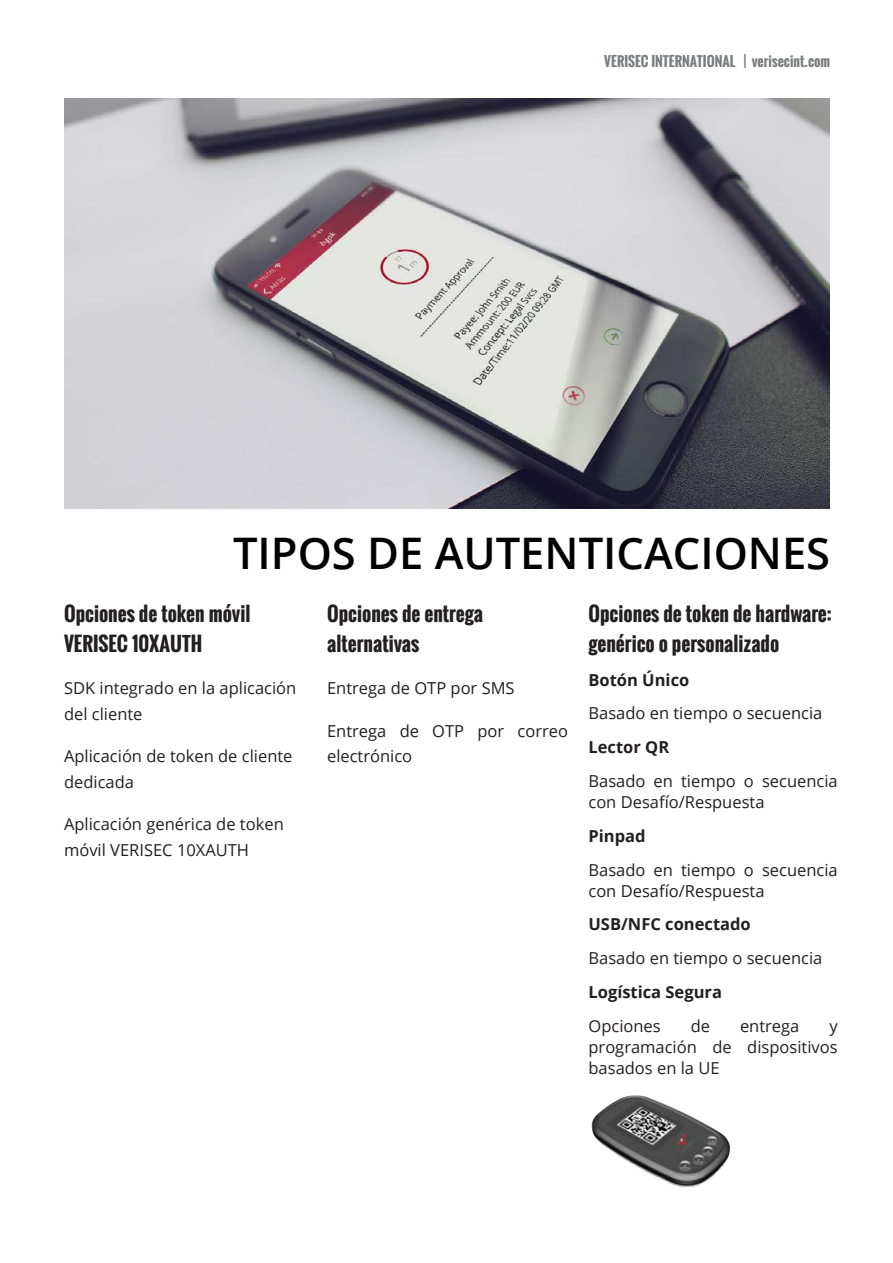
<style>
.page{position:relative;width:893px;height:1263px;background:#fff}
.page>*{position:absolute;margin:0;border:0;box-sizing:border-box;transform-origin:0 0}
.t1{font:600 43.5px "Open Sans";color:#000}
.t2{font:700 19.5px/30px "Oswald";color:#231f20}
.t3{font:16.5px/25.5px "Open Sans";color:#231f20}
.t4{font:700 16.5px "Open Sans";color:#231f20}
.t5{font:700 13.5px "Oswald";color:#797d7f}
</style>
<div class="page">
<img style="left:65px;top:99px;width:764px;height:409px">
<img style="left:591px;top:1095px;width:139px;height:92px">
<p class="t5" style="left:604px;top:51px;width:227px">VERISEC INTERNATIONAL | verisecint.com</p>
<p class="t1" style="left:233px;top:523px;width:599px">TIPOS DE AUTENTICACIONES</p>
<p class="t2" style="left:64px;top:599px;width:188px">Opciones de token móvil<br>VERISEC 10XAUTH</p>
<p class="t3" style="left:64px;top:675px;width:234px">SDK integrado en la aplicación del cliente</p>
<p class="t3" style="left:64px;top:743px;width:230px">Aplicación de token de cliente dedicada</p>
<p class="t3" style="left:64px;top:811px;width:221px">Aplicación genérica de token móvil VERISEC 10XAUTH</p>
<p class="t2" style="left:327px;top:599px;width:157px">Opciones de entrega alternativas</p>
<p class="t3" style="left:327px;top:675px;width:189px">Entrega de OTP por SMS</p>
<p class="t3" style="left:327px;top:718px;width:242px">Entrega de OTP por correo electrónico</p>
<p class="t2" style="left:588px;top:599px;width:245px">Opciones de token de hardware: genérico o personalizado</p>
<p class="t4" style="left:588px;top:668px;width:102px">Botón Único</p>
<p class="t3" style="left:588px;top:700px;width:235px">Basado en tiempo o secuencia</p>
<p class="t4" style="left:588px;top:736px;width:82px">Lector QR</p>
<p class="t3" style="left:588px;top:770px;width:251px;line-height:21px">Basado en tiempo o secuencia con Desafío/Respuesta</p>
<p class="t4" style="left:588px;top:824px;width:59px">Pinpad</p>
<p class="t3" style="left:588px;top:859px;width:251px;line-height:21px">Basado en tiempo o secuencia con Desafío/Respuesta</p>
<p class="t4" style="left:588px;top:913px;width:164px">USB/NFC conectado</p>
<p class="t3" style="left:588px;top:945px;width:235px">Basado en tiempo o secuencia</p>
<p class="t4" style="left:588px;top:980px;width:135px">Logística Segura</p>
<p class="t3" style="left:588px;top:1012px;width:74px">Opciones</p>
<p class="t3" style="left:691px;top:1012px;width:21px">de</p>
<p class="t3" style="left:740px;top:1012px;width:61px">entrega</p>
<p class="t3" style="left:588px;top:1015px;width:251px;line-height:21px;text-align:justify;text-indent:241px">y programación de dispositivos basados en la UE</p>
</div>
